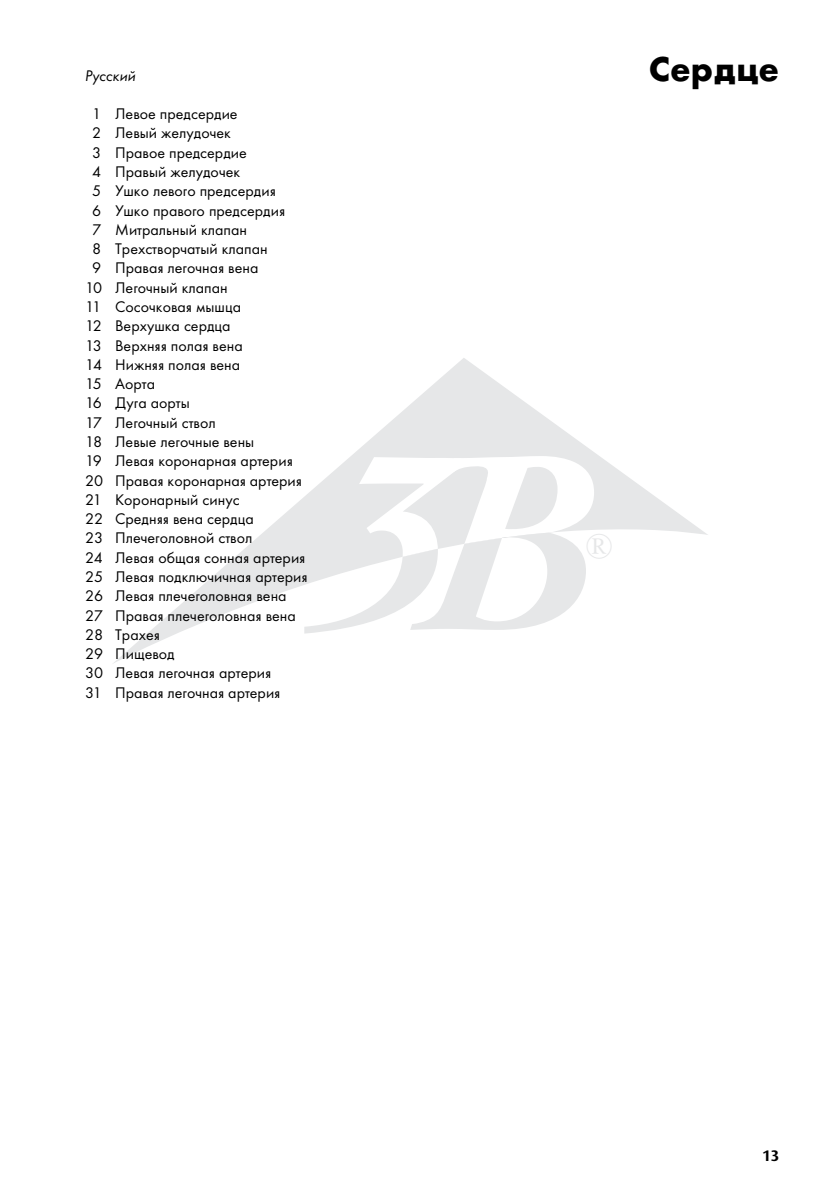
<style>
.page{position:relative;width:836px;height:1191px;background:#fff}
.page>*{position:absolute;margin:0;border:0;box-sizing:border-box;transform-origin:0 0}
.t1{font:36.2px "Perpetua";color:#e6e7e8}
.t2{font:700 36px "Futura TOT";color:#000}
.t3{font:16px "Futura TOT Boo";color:#000}
.t4{font:16px "Futura TOT Boo Obl";color:#000}
.t5{font:700 16px "Ocean Sans Std";color:#000}
</style>
<div class="page">
<svg style="left:113px;top:358px;width:595px;height:306px"></svg>
<svg style="left:304px;top:456px;width:289px;height:177px"></svg>
<p class="t4" style="left:85px;top:66px;width:52px">Русский</p>
<p class="t3" style="left:92px;top:104px;width:147px">1 Левое предсердие</p>
<p class="t3" style="left:92px;top:123px;width:140px">2 Левый желудочек</p>
<p class="t3" style="left:92px;top:143px;width:156px">3 Правое предсердие</p>
<p class="t3" style="left:92px;top:162px;width:149px">4 Правый желудочек</p>
<p class="t3" style="left:92px;top:181px;width:185px">5 Ушко левого предсердия</p>
<p class="t3" style="left:92px;top:201px;width:194px">6 Ушко правого предсердия</p>
<p class="t3" style="left:92px;top:220px;width:156px">7 Митральный клапан</p>
<p class="t3" style="left:92px;top:239px;width:177px">8 Трехстворчатый клапан</p>
<p class="t3" style="left:92px;top:258px;width:168px">9 Правая легочная вена</p>
<p class="t3" style="left:85px;top:278px;width:144px">10 Легочный клапан</p>
<p class="t3" style="left:85px;top:297px;width:157px">11 Сосочковая мышца</p>
<p class="t3" style="left:85px;top:316px;width:147px">12 Верхушка сердца</p>
<p class="t3" style="left:85px;top:336px;width:159px">13 Верхняя полая вена</p>
<p class="t3" style="left:85px;top:355px;width:156px">14 Нижняя полая вена</p>
<p class="t3" style="left:85px;top:374px;width:71px">15 Аорта</p>
<p class="t3" style="left:85px;top:393px;width:106px">16 Дуга аорты</p>
<p class="t3" style="left:85px;top:413px;width:132px">17 Легочный ствол</p>
<p class="t3" style="left:85px;top:432px;width:170px">18 Левые легочные вены</p>
<p class="t3" style="left:85px;top:451px;width:209px">19 Левая коронарная артерия</p>
<p class="t3" style="left:85px;top:471px;width:218px">20 Правая коронарная артерия</p>
<p class="t3" style="left:85px;top:490px;width:156px">21 Коронарный синус</p>
<p class="t3" style="left:85px;top:509px;width:170px">22 Средняя вена сердца</p>
<p class="t3" style="left:85px;top:528px;width:169px">23 Плечеголовной ствол</p>
<p class="t3" style="left:85px;top:548px;width:222px">24 Левая общая сонная артерия</p>
<p class="t3" style="left:85px;top:567px;width:224px">25 Левая подключичная артерия</p>
<p class="t3" style="left:85px;top:586px;width:203px">26 Левая плечеголовная вена</p>
<p class="t3" style="left:85px;top:605px;width:212px">27 Правая плечеголовная вена</p>
<p class="t3" style="left:85px;top:625px;width:76px">28 Трахея</p>
<p class="t3" style="left:85px;top:644px;width:91px">29 Пищевод</p>
<p class="t3" style="left:85px;top:663px;width:187px">30 Левая легочная артерия</p>
<p class="t3" style="left:85px;top:683px;width:197px">31 Правая легочная артерия</p>
<h2 class="t2" style="left:648px;top:46px;width:132px">Сердце</h2>
<h1 class="t1" style="left:585px;top:529px;width:29px">®</h1>
<p class="t5" style="left:762px;top:1146px;width:18px">13</p>
</div>
